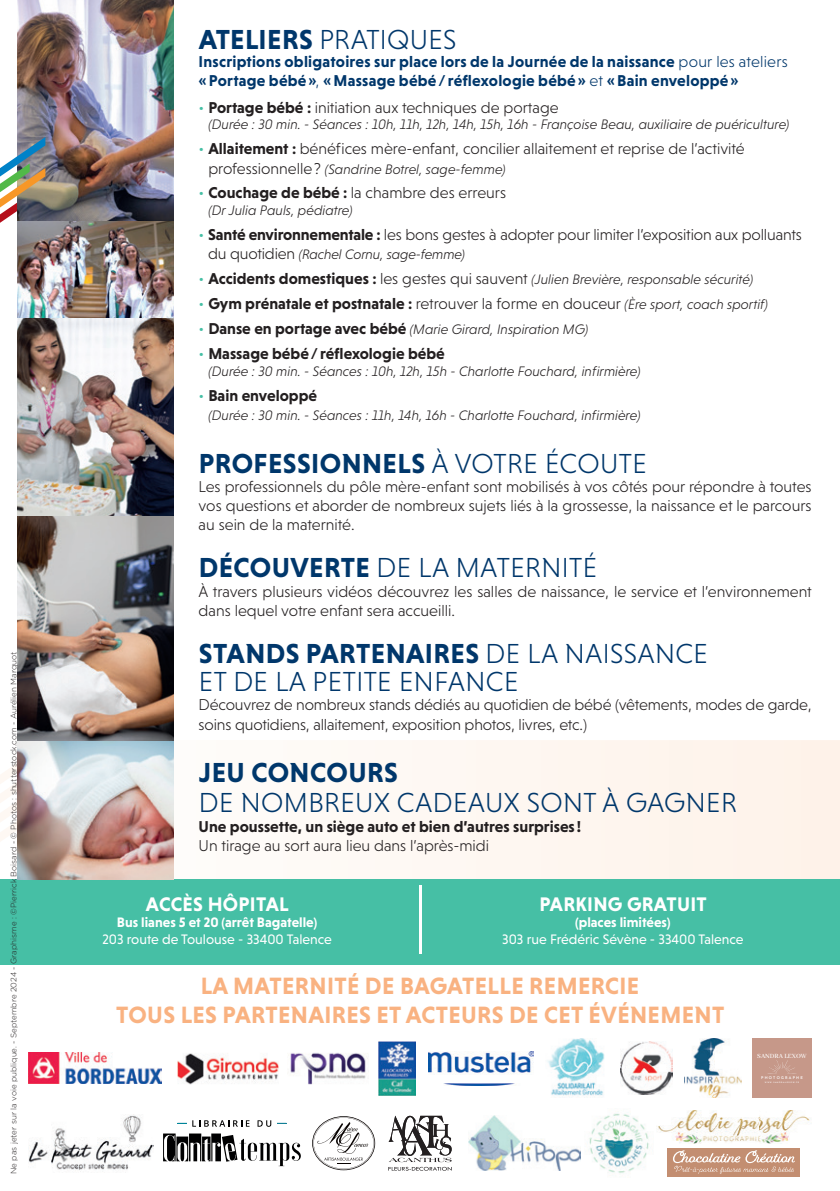
<style>
.page{position:relative;width:840px;height:1191px;background:#fff}
.page>*{position:absolute;margin:0;border:0;box-sizing:border-box;transform-origin:0 0}
.t1{font:300 28px/28px "Niveau Grotesk";letter-spacing:.015em;color:#00376b}
.t2{font:700 28px "Niveau Grotesk";letter-spacing:.015em;color:#00376b}
.t3{font:700 24px/28.8px "Niveau Grotesk";letter-spacing:.015em;color:#f9b281;text-align:center}
.t4{font:700 20px "Niveau Grotesk";letter-spacing:.015em;color:#fff}
.t5{font:300 16px/19.2px "Niveau Grotesk";color:#231f20}
.t6{font:700 16px "Niveau Grotesk";color:#231f20}
.t7{font:700 16px/19.2px "Niveau Grotesk";letter-spacing:.015em;color:#00376b}
.t8{font:italic 300 14px "Niveau Grotesk";color:#231f20}
.t9{font:14px "Niveau Grotesk";color:#fff}
.t10{font:700 14px "Niveau Grotesk";color:#fff}
.t11{font:300 8px "Gotham";color:#231f20}
.t12{font:500 7px "Abhaya Libre";color:#fff}
.t13{font:600 3.8px "Josefin Sans";letter-spacing:.315em;color:#fff}
.s1{font-weight:700}
.s2{font-weight:300}
.s3{color:#46bfa5}
.s4{font-style:normal;font-size:16px}
.s5{font-style:normal;font-size:16px;color:#46bfa5}
.s6{font-weight:700;font-style:normal;font-size:16px}
.s7{font-weight:300;color:#46bfa5}
.s8{font-weight:300;font-style:italic;font-size:14px}
</style>
<div class="page">
<div style="left:173px;top:740px;width:666px;height:139px;background:#fef7f1"></div>
<svg style="left:0;top:764px;width:17px;height:77px"></svg>
<svg style="left:257px;top:1120px;width:14px;height:6px"></svg>
<svg style="left:177px;top:1120px;width:72px;height:6px"></svg>
<svg style="left:163px;top:1133px;width:138px;height:33px"></svg>
<div style="left:0;top:879px;width:839px;height:85px;background:#46bfa5"></div>
<img style="left:378px;top:1041px;width:37px;height:54px">
<img style="left:177px;top:1053px;width:101px;height:32px">
<img style="left:290px;top:1053px;width:78px;height:32px">
<div style="left:752px;top:1038px;width:59px;height:59px;background:#c69889"></div>
<svg style="left:769px;top:1060px;width:26px;height:13px"></svg>
<img style="left:589px;top:1113px;width:60px;height:60px">
<img style="left:28px;top:1052px;width:134px;height:32px">
<img style="left:468px;top:1115px;width:112px;height:55px">
<img style="left:428px;top:1051px;width:105px;height:34px">
<img style="left:28px;top:1114px;width:125px;height:58px">
<img style="left:547px;top:1038px;width:58px;height:58px">
<img style="left:620px;top:1041px;width:52px;height:53px">
<svg style="left:312px;top:1116px;width:63px;height:54px"></svg>
<hr style="left:419px;top:885px;width:2px;height:68px;background:#fff">
<img style="left:17px;top:0;width:156px;height:879px">
<svg style="left:0;top:137px;width:45px;height:86px"></svg>
<img style="left:684px;top:1038px;width:56px;height:59px">
<img style="left:657px;top:1110px;width:153px;height:33px">
<div style="left:667px;top:1148px;width:132px;height:28px;background:#c38e71"></div>
<svg style="left:673px;top:1150px;width:121px;height:24px"></svg>
<svg style="left:388px;top:1115px;width:63px;height:55px"></svg>
<p class="t11" style="left:8px;top:1174px;width:524px;rotate:-90deg">Ne pas jeter sur la voie publique. - Septembre 2024 - Graphisme : ©Pierrick Boisard - © Photos : shutterstock.com - Aurélien Marquot</p>
<h1 class="t1" style="left:199px;top:26px;width:259px"><span class="s1">ATELIERS</span> PRATIQUES</h1>
<p class="t7" style="left:198px;top:51px;width:590px">Inscriptions obligatoires sur place lors de la Journée de la naissance <span class="s2">pour les ateliers </span>« Portage bébé »<span class="s2">,</span> « Massage bébé / réflexologie bébé » <span class="s2">et</span> « Bain enveloppé »</p>
<p class="t5" style="left:198px;top:98px;width:361px"><span class="s3">•</span> <span class="s1">Portage bébé :</span> initiation aux techniques de portage</p>
<p class="t8" style="left:208px;top:117px;width:582px">(Durée : 30 min. - Séances : 10h, 11h, 12h, 14h, 15h, 16h - Françoise Beau, auxiliaire de puériculture)</p>
<p class="t5" style="left:198px;top:139px;width:547px"><span class="s3">•</span> <span class="s1">Allaitement :</span> bénéfices mère-enfant, concilier allaitement et reprise de l’activité</p>
<p class="t8" style="left:208px;top:161px;width:299px"><span class="s4">professionnelle ?</span> (Sandrine Botrel, sage-femme)</p>
<p class="t5" style="left:198px;top:183px;width:309px"><span class="s3">•</span> <span class="s1">Couchage de bébé :</span> la chambre des erreurs</p>
<p class="t8" style="left:208px;top:203px;width:146px">(Dr Julia Pauls, pédiatre)</p>
<p class="t5" style="left:198px;top:225px;width:604px"><span class="s3">•</span> <span class="s1">Santé environnementale :</span> les bons gestes à adopter pour limiter l’exposition aux polluants</p>
<p class="t8" style="left:208px;top:247px;width:258px"><span class="s4">du quotidien</span> (Rachel Cornu, sage-femme)</p>
<p class="t8" style="left:198px;top:271px;width:555px"><span class="s5">•</span> <span class="s6">Accidents domestiques :</span> <span class="s4">les gestes qui sauvent</span> (Julien Brevière, responsable sécurité)</p>
<p class="t6" style="left:198px;top:294px;width:570px"><span class="s7">•</span> Gym prénatale et postnatale : <span class="s2">retrouver la forme en douceur</span> <span class="s8">(Ère sport, coach sportif)</span></p>
<p class="t8" style="left:198px;top:321px;width:391px"><span class="s5">•</span> <span class="s6">Danse en portage avec bébé</span> (Marie Girard, Inspiration MG)</p>
<p class="t6" style="left:198px;top:344px;width:247px"><span class="s7">•</span> Massage bébé / réflexologie bébé</p>
<p class="t8" style="left:208px;top:363px;width:433px">(Durée : 30 min. - Séances : 10h, 12h, 15h - Charlotte Fouchard, infirmière)</p>
<p class="t6" style="left:198px;top:386px;width:120px"><span class="s7">•</span> Bain enveloppé</p>
<p class="t8" style="left:208px;top:407px;width:433px">(Durée : 30 min. - Séances : 11h, 14h, 16h - Charlotte Fouchard, infirmière)</p>
<h1 class="t2" style="left:199px;top:447px;width:449px">PROFESSIONNELS <span class="s2">À VOTRE ÉCOUTE</span></h1>
<p class="t5" style="left:198px;top:477px;width:614px;text-align:justify">Les professionnels du pôle mère-enfant sont mobilisés à vos côtés pour répondre à toutes vos questions et aborder de nombreux sujets liés à la grossesse, la naissance et le parcours au sein de la maternité.</p>
<h1 class="t1" style="left:199px;top:554px;width:400px"><span class="s1">DÉCOUVERTE</span> DE LA MATERNITÉ</h1>
<p class="t5" style="left:198px;top:581px;width:614px">À travers plusieurs vidéos découvrez les salles de naissance, le service et l’environnement dans lequel votre enfant sera accueilli.</p>
<h1 class="t1" style="left:199px;top:639px;width:510px"><span class="s1">STANDS PARTENAIRES</span> DE LA NAISSANCE<br>ET DE LA PETITE ENFANCE</h1>
<p class="t5" style="left:198px;top:695px;width:614px">Découvrez de nombreux stands dédiés au quotidien de bébé (vêtements, modes de garde, soins quotidiens, allaitement, exposition photos, livres, etc.)</p>
<h1 class="t2" style="left:199px;top:756px;width:200px">JEU CONCOURS</h1>
<h1 class="t1" style="left:199px;top:788px;width:539px">DE NOMBREUX CADEAUX SONT À GAGNER</h1>
<p class="t6" style="left:198px;top:817px;width:384px">Une poussette, un siège auto et bien d’autres surprises !</p>
<p class="t5" style="left:198px;top:835px;width:292px">Un tirage au sort aura lieu dans l’après-midi</p>
<p class="t4" style="left:146px;top:892px;width:144px">ACCÈS HÔPITAL</p>
<p class="t10" style="left:117px;top:914px;width:202px">Bus lianes 5 et 20 (arrêt Bagatelle)</p>
<p class="t9" style="left:102px;top:931px;width:231px">203 route de Toulouse - 33400 Talence</p>
<p class="t4" style="left:539px;top:892px;width:169px">PARKING GRATUIT</p>
<p class="t10" style="left:575px;top:914px;width:97px">(places limitées)</p>
<p class="t9" style="left:502px;top:931px;width:243px">303 rue Frédéric Sévène - 33400 Talence</p>
<h2 class="t3" style="left:116px;top:971px;width:609px">LA MATERNITÉ DE BAGATELLE REMERCIE<br>TOUS LES PARTENAIRES ET ACTEURS DE CET ÉVÉNEMENT</h2>
<p class="t12" style="left:756px;top:1051px;width:51px">SANDRA LEXOW</p>
<p class="t13" style="left:760px;top:1074px;width:43px">PHOTOGRAPHE</p>
</div>
